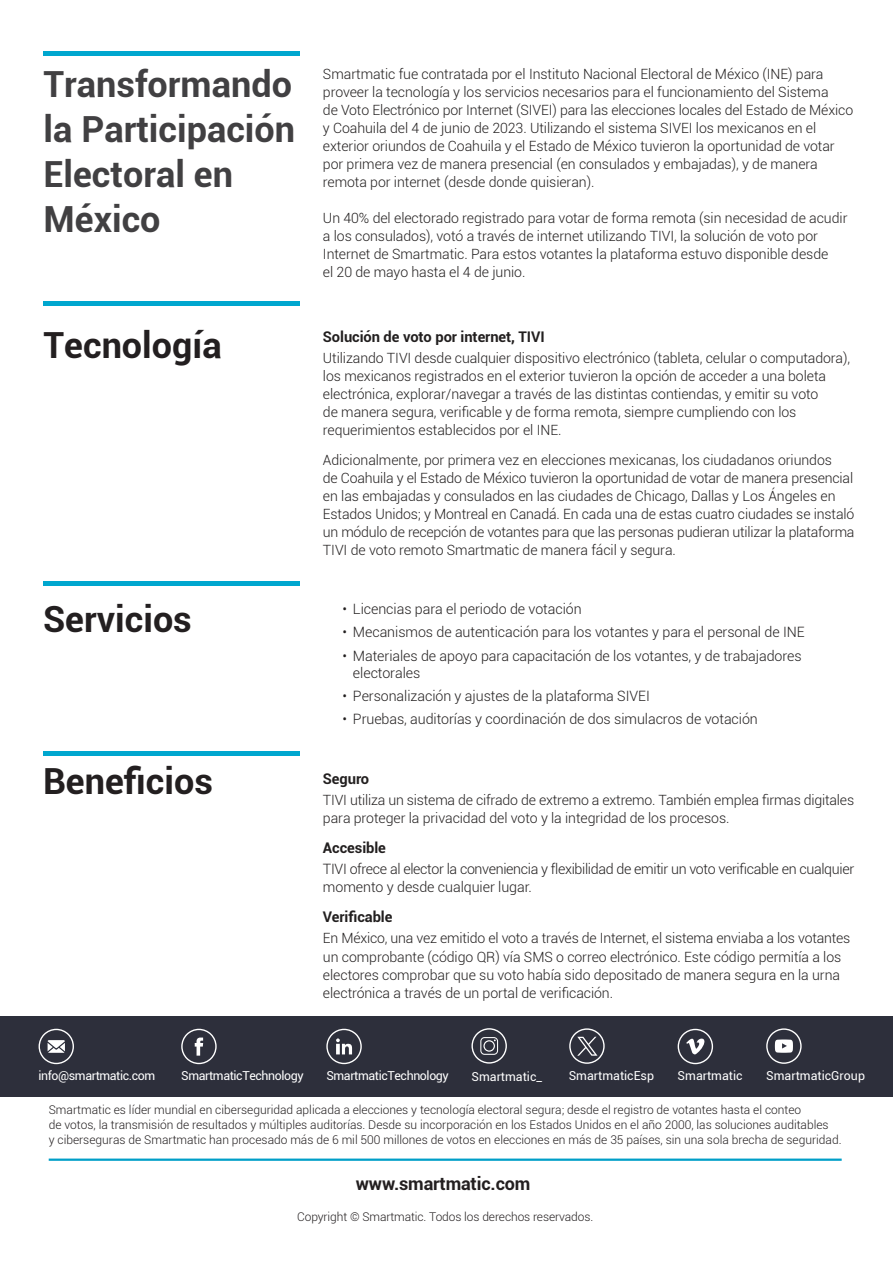
<style>
.page{position:relative;width:893px;height:1263px;background:#fff}
.page>*{position:absolute;margin:0;border:0;box-sizing:border-box;transform-origin:0 0}
.t1{font:700 36px/45px "Roboto";color:#414042}
.t2{font:700 36px "Roboto";color:#231f20}
.t3{font:700 18px "Roboto";letter-spacing:-.01em;color:#231f20}
.t4{font:700 14.7px "Roboto";letter-spacing:-.005em;color:#221f1f}
.t5{font:300 14.25px/17.1px "Roboto";letter-spacing:-.005em;color:#221f1f}
.t6{font:300 14.25px/18px "Roboto";letter-spacing:-.025em;color:#221f1f}
.t7{font:300 14.1px/18px "Roboto";letter-spacing:-.005em;color:#221f1f}
.t8{font:12.3px "Roboto";letter-spacing:-.03em;color:#fff}
.t9{font:12.3px "Roboto";color:#fff}
.t10{font:300 12px/15px "Roboto";color:#231f20}
</style>
<div class="page">
<hr style="left:892px;top:714px;width:1px;height:191px;background:#4f23c9">
<hr style="left:49px;top:1158px;width:793px;height:3px;background:#009fc8">
<div style="left:0;top:1016px;width:893px;height:80px;background:#2d2f3b"></div>
<svg style="left:471px;top:1028px;width:36px;height:35px"></svg>
<svg style="left:181px;top:1029px;width:36px;height:35px"></svg>
<svg style="left:326px;top:1029px;width:36px;height:35px"></svg>
<svg style="left:766px;top:1028px;width:36px;height:36px"></svg>
<svg style="left:678px;top:1029px;width:35px;height:35px"></svg>
<svg style="left:39px;top:1029px;width:35px;height:35px"></svg>
<svg style="left:569px;top:1028px;width:36px;height:36px"></svg>
<hr style="left:44px;top:52px;width:256px;height:4px;background:#00a7cf">
<div style="left:44px;top:301px;width:256px;height:5px;background:#00a7cf"></div>
<hr style="left:43px;top:582px;width:257px;height:4px;background:#00a7cf">
<hr style="left:43px;top:751px;width:257px;height:4px;background:#00a7cf">
<h1 class="t1" style="left:44px;top:61px;width:253px">Transformando la Participación<br>Electoral en<br>México</h1>
<p class="t7" style="left:323px;top:64px;width:532px">Smartmatic fue contratada por el Instituto Nacional Electoral de México (INE) para proveer la tecnología y los servicios necesarios para el funcionamiento del Sistema<br>de Voto Electrónico por Internet (SIVEI) para las elecciones locales del Estado de México y Coahuila del 4 de junio de 2023. Utilizando el sistema SIVEI los mexicanos en el exterior oriundos de Coahuila y el Estado de México tuvieron la oportunidad de votar por primera vez de manera presencial (en consulados y embajadas), y de manera remota por internet (desde donde quisieran).</p>
<p class="t7" style="left:323px;top:208px;width:526px">Un 40% del electorado registrado para votar de forma remota (sin necesidad de acudir a los consulados), votó a través de internet utilizando TIVI, la solución de voto por Internet de Smartmatic. Para estos votantes la plataforma estuvo disponible desde<br>el 20 de mayo hasta el 4 de junio.</p>
<h1 class="t2" style="left:44px;top:320px;width:180px">Tecnología</h1>
<p class="t4" style="left:323px;top:327px;width:223px">Solución de voto por internet, TIVI</p>
<p class="t7" style="left:323px;top:349px;width:529px">Utilizando TIVI desde cualquier dispositivo electrónico (tableta, celular o computadora), los mexicanos registrados en el exterior tuvieron la opción de acceder a una boleta electrónica, explorar/navegar a través de las distintas contiendas, y emitir su voto<br>de manera segura, verificable y de forma remota, siempre cumpliendo con los requerimientos establecidos por el INE.</p>
<p class="t7" style="left:323px;top:451px;width:533px">Adicionalmente, por primera vez en elecciones mexicanas, los ciudadanos oriundos<br>de Coahuila y el Estado de México tuvieron la oportunidad de votar de manera presencial en las embajadas y consulados en las ciudades de Chicago, Dallas y Los Ángeles en Estados Unidos; y Montreal en Canadá. En cada una de estas cuatro ciudades se instaló un módulo de recepción de votantes para que las personas pudieran utilizar la plataforma TIVI de voto remoto Smartmatic de manera fácil y segura.</p>
<h1 class="t2" style="left:43px;top:593px;width:150px">Servicios</h1>
<p class="t5" style="left:342px;top:600px;width:241px">• Licencias para el periodo de votación</p>
<p class="t5" style="left:342px;top:623px;width:464px">• Mecanismos de autenticación para los votantes y para el personal de INE</p>
<p class="t5" style="left:353px;top:646px;width:450px;text-indent:-11px">• Materiales de apoyo para capacitación de los votantes, y de trabajadores electorales</p>
<p class="t5" style="left:342px;top:687px;width:309px">• Personalización y ajustes de la plataforma SIVEI</p>
<p class="t5" style="left:342px;top:710px;width:417px">• Pruebas, auditorías y coordinación de dos simulacros de votación</p>
<h1 class="t2" style="left:43px;top:756px;width:171px">Beneficios</h1>
<p class="t4" style="left:323px;top:769px;width:48px">Seguro</p>
<p class="t7" style="left:323px;top:791px;width:533px">TIVI utiliza un sistema de cifrado de extremo a extremo. También emplea firmas digitales para proteger la privacidad del voto y la integridad de los procesos.</p>
<p class="t4" style="left:323px;top:838px;width:65px">Accesible</p>
<p class="t6" style="left:323px;top:860px;width:533px">TIVI ofrece al elector la conveniencia y flexibilidad de emitir un voto verificable en cualquier momento y desde cualquier lugar.</p>
<p class="t4" style="left:323px;top:907px;width:71px">Verificable</p>
<p class="t7" style="left:323px;top:929px;width:529px">En México, una vez emitido el voto a través de Internet, el sistema enviaba a los votantes un comprobante (código QR) vía SMS o correo electrónico. Este código permitía a los electores comprobar que su voto había sido depositado de manera segura en la urna electrónica a través de un portal de verificación.</p>
<p class="t8" style="left:39px;top:1067px;width:118px">info@smartmatic.com</p>
<p class="t8" style="left:181px;top:1067px;width:124px">SmartmaticTechnology</p>
<p class="t8" style="left:326px;top:1067px;width:124px">SmartmaticTechnology</p>
<p class="t9" style="left:471px;top:1067px;width:72px">Smartmatic_</p>
<p class="t9" style="left:569px;top:1067px;width:87px">SmartmaticEsp</p>
<p class="t9" style="left:678px;top:1067px;width:67px">Smartmatic</p>
<p class="t9" style="left:766px;top:1067px;width:100px">SmartmaticGroup</p>
<p class="t10" style="left:49px;top:1102px;width:794px">Smartmatic es líder mundial en ciberseguridad aplicada a elecciones y tecnología electoral segura; desde el registro de votantes hasta el conteo<br>de votos, la transmisión de resultados y múltiples auditorías. Desde su incorporación en los Estados Unidos en el año 2000, las soluciones auditables<br>y ciberseguras de Smartmatic han procesado más de 6 mil 500 millones de votos en elecciones en más de 35 países, sin una sola brecha de seguridad.</p>
<p class="t3" style="left:356px;top:1171px;width:176px">www.smartmatic.com</p>
<p class="t10" style="left:297px;top:1209px;width:298px">Copyright © Smartmatic. Todos los derechos reservados.</p>
</div>
